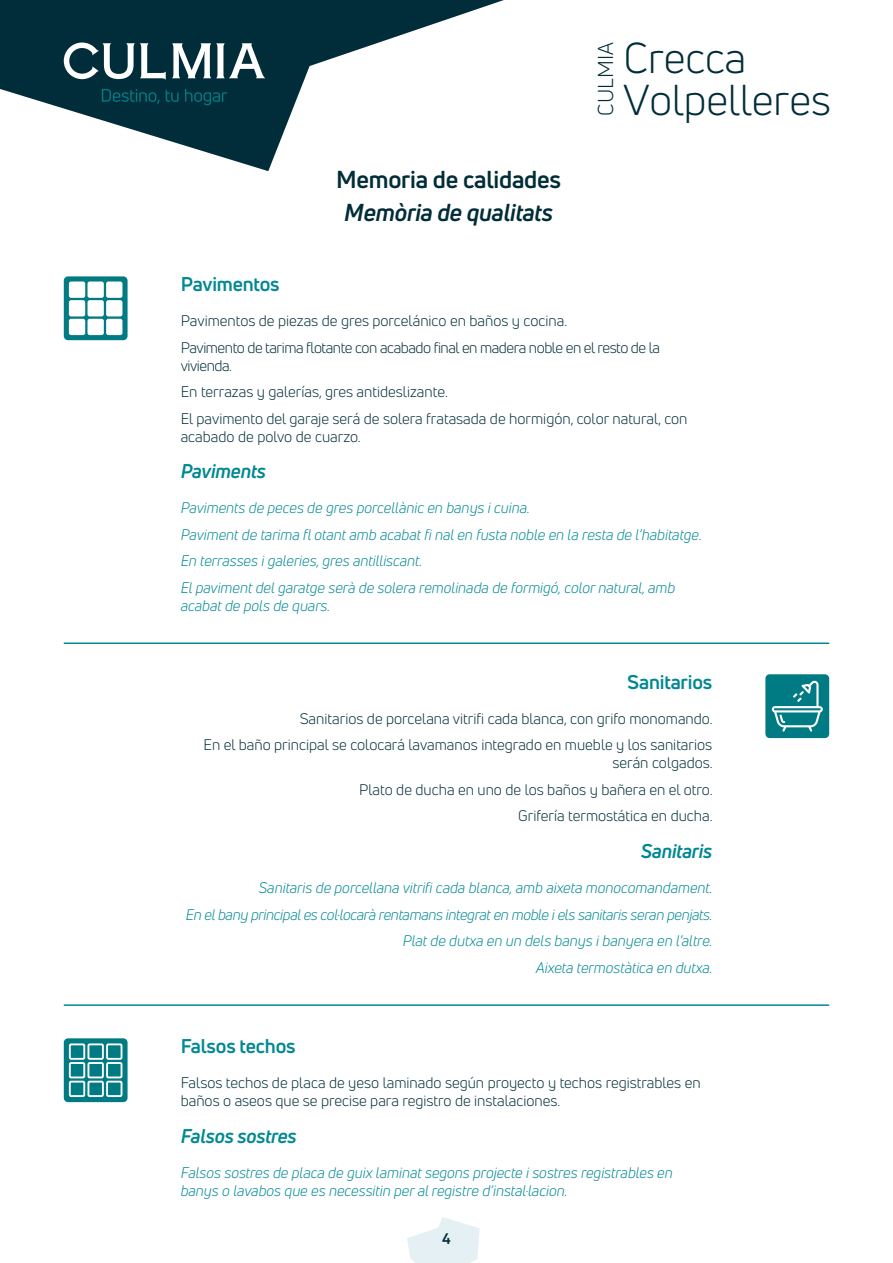
<style>
.page{position:relative;width:893px;height:1263px;background:#fff}
.page>*{position:absolute;margin:0;border:0;box-sizing:border-box;transform-origin:0 0}
.t1{font:42.3px/41.4px "Uni Neue";color:#002d39}
.t2{font:700 24px "Uni Neue";letter-spacing:-.01em;color:#002d39}
.t3{font:italic 700 24px "Uni Neue";letter-spacing:-.01em;color:#002d39}
.t4{font:21.15px "Uni Neue";color:#002d39}
.t5{font:700 19.5px "Uni Neue";letter-spacing:-.01em;color:#008893}
.t6{font:italic 700 19.5px "Uni Neue";letter-spacing:-.01em;color:#008893}
.t7{font:italic 15px/26.5px "Uni Neue";color:#008893}
.t8{font:15px/26.5px "Uni Neue";color:#002d39;text-align:right}
.t9{font:15px/26.5px "Uni Neue";letter-spacing:-.03em;color:#002d39}
.t10{font:700 15px "Uni Neue";color:#002d39}
</style>
<div class="page">
<svg style="left:0;top:0;width:504px;height:171px"></svg>
<svg style="left:407px;top:1217px;width:73px;height:46px"></svg>
<svg style="left:172px;top:43px;width:93px;height:35px"></svg>
<svg style="left:64px;top:43px;width:102px;height:37px"></svg>
<svg style="left:102px;top:89px;width:125px;height:16px;background:#003e49"></svg>
<svg style="left:64px;top:276px;width:64px;height:64px;background:#14858d"></svg>
<div style="left:70px;top:282px;width:14px;height:15px;background:#fff"></div>
<div style="left:69px;top:281px;width:16px;height:17px;border:2px solid #fff"></div>
<div style="left:70px;top:320px;width:14px;height:14px;background:#fff"></div>
<div style="left:69px;top:319px;width:16px;height:16px;border:2px solid #fff"></div>
<div style="left:88px;top:320px;width:15px;height:14px;background:#fff"></div>
<div style="left:88px;top:319px;width:16px;height:16px;border:2px solid #fff"></div>
<div style="left:107px;top:320px;width:15px;height:14px;background:#fff"></div>
<div style="left:106px;top:319px;width:16px;height:16px;border:2px solid #fff"></div>
<div style="left:88px;top:282px;width:15px;height:15px;background:#fff"></div>
<div style="left:88px;top:281px;width:16px;height:17px;border:2px solid #fff"></div>
<div style="left:107px;top:282px;width:15px;height:15px;background:#fff"></div>
<div style="left:106px;top:281px;width:16px;height:17px;border:2px solid #fff"></div>
<div style="left:70px;top:301px;width:14px;height:14px;background:#fff"></div>
<div style="left:69px;top:300px;width:16px;height:16px;border:2px solid #fff"></div>
<div style="left:88px;top:301px;width:15px;height:14px;background:#fff"></div>
<div style="left:88px;top:300px;width:16px;height:16px;border:2px solid #fff"></div>
<div style="left:107px;top:301px;width:15px;height:14px;background:#fff"></div>
<div style="left:106px;top:300px;width:16px;height:16px;border:2px solid #fff"></div>
<div style="left:64px;top:1038px;width:64px;height:64px;background:#007b84;border-radius:4px"></div>
<svg style="left:68px;top:1043px;width:55px;height:54px"></svg>
<div style="left:765px;top:674px;width:64px;height:64px;background:#007b84;border-radius:4px"></div>
<svg style="left:772px;top:681px;width:51px;height:51px"></svg>
<hr style="left:64px;top:642px;width:765px;height:2px;background:#008893">
<hr style="left:64px;top:1004px;width:765px;height:2px;background:#008893">
<h2 class="t2" style="left:336px;top:164px;width:226px">Memoria de calidades</h2>
<h2 class="t3" style="left:344px;top:198px;width:210px">Memòria de qualitats</h2>
<h3 class="t4" style="left:593px;top:116px;width:74px;rotate:-90deg">CULMIA</h3>
<h1 class="t1" style="left:623px;top:37px;width:209px">Crecca<br>Volpelleres</h1>
<h3 class="t5" style="left:181px;top:272px;width:100px">Pavimentos</h3>
<p class="t9" style="left:181px;top:307px;width:481px">Pavimentos de piezas de gres porcelánico en baños y cocina.<br>Pavimento de tarima flotante con acabado final en madera noble en el resto de la</p>
<p class="t8" style="left:181px;top:352px;width:508px;text-align:left">vivienda.<br>En terrazas y galerías, gres antideslizante.<br>El pavimento del garaje será de solera fratasada de hormigón, color natural, con</p>
<p class="t8" style="left:181px;top:423px;width:182px">acabado de polvo de cuarzo.</p>
<h3 class="t6" style="left:181px;top:459px;width:87px">Paviments</h3>
<p class="t7" style="left:181px;top:494px;width:523px">Paviments de peces de gres porcellànic en banys i cuina.<br>Paviment de tarima fl otant amb acabat fi nal en fusta noble en la resta de l’habitatge.<br>En terrasses i galeries, gres antilliscant.<br>El paviment del garatge serà de solera remolinada de formigó, color natural, amb</p>
<p class="t7" style="left:181px;top:592px;width:151px">acabat de pols de quars.</p>
<h3 class="t5" style="left:627px;top:670px;width:86px">Sanitarios</h3>
<p class="t8" style="left:204px;top:705px;width:511px">Sanitarios de porcelana vitrifi cada blanca, con grifo monomando.<br>En el baño principal se colocará lavamanos integrado en mueble y los sanitarios</p>
<p class="t8" style="left:359px;top:750px;width:355px">serán colgados.<br>Plato de ducha en uno de los baños y bañera en el otro.<br>Grifería termostática en ducha.</p>
<h3 class="t6" style="left:641px;top:839px;width:73px">Sanitaris</h3>
<p class="t7" style="left:186px;top:874px;width:528px;text-align:right">Sanitaris de porcellana vitrifi cada blanca, amb aixeta monocomandament.<br>En el bany principal es col·locarà rentamans integrat en moble i els sanitaris seran penjats.<br>Plat de dutxa en un dels banys i banyera en l’altre.<br>Aixeta termostàtica en dutxa.</p>
<h3 class="t5" style="left:181px;top:1034px;width:116px">Falsos techos</h3>
<p class="t8" style="left:181px;top:1073px;width:521px;line-height:18px;text-align:left">Falsos techos de placa de yeso laminado según proyecto y techos registrables en baños o aseos que se precise para registro de instalaciones.</p>
<h3 class="t6" style="left:181px;top:1123px;width:118px">Falsos sostres</h3>
<p class="t7" style="left:181px;top:1163px;width:494px;line-height:18px">Falsos sostres de placa de guix laminat segons projecte i sostres registrables en banys o lavabos que es necessitin per al registre d’instal·lacion.</p>
<p class="t10" style="left:442px;top:1229px;width:10px">4</p>
</div>
